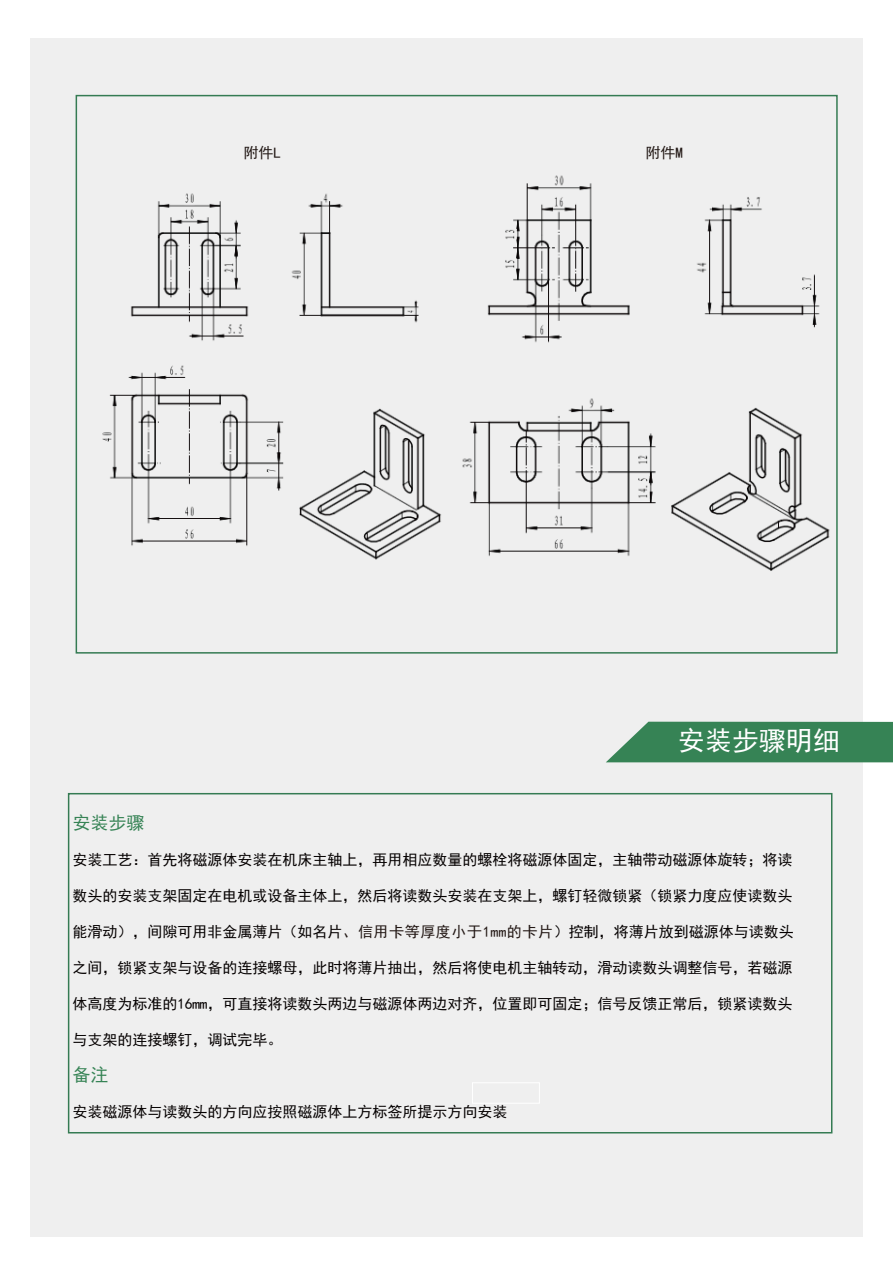
<style>
.page{position:relative;width:893px;height:1263px;background:#fff}
.page>*{position:absolute;margin:0;border:0;box-sizing:border-box;transform-origin:0 0}
.t1{font:27px "Sim Hei";color:#fff}
.t2{font:18px "Sim Hei";color:#368355}
.t3{font:15px "Sim Hei";color:#040000}
.t4{font:15px "Sim Hei";color:#221815}
.s1{color:#221714}
</style>
<div class="page">
<div style="left:30px;top:39px;width:833px;height:1198px;background:#efefef"></div>
<div style="left:68px;top:793px;width:764px;height:340px;border:2px solid #357b53"></div>
<svg style="left:606px;top:722px;width:287px;height:40px"></svg>
<img style="left:462px;top:164px;width:376px;height:439px">
<img style="left:76px;top:171px;width:365px;height:426px">
<p class="t4" style="left:243px;top:145px;width:39px">附件L</p>
<p class="t4" style="left:645px;top:145px;width:39px">附件M</p>
<h1 class="t1" style="left:678px;top:727px;width:164px">安装步骤明细</h1>
<p class="t2" style="left:72px;top:813px;width:73px">安装步骤</p>
<p class="t3" style="left:72px;top:852px;width:721px">安装工艺：首先将磁源体安装在机床主轴上，再用相应数量的螺栓将磁源体固定，主轴带动磁源体旋转；将读</p>
<p class="t3" style="left:72px;top:888px;width:721px">数头的安装支架固定在电机或设备主体上，然后将读数头安装在支架上，螺钉轻微锁紧（锁紧力度应使读数头</p>
<p class="t3" style="left:72px;top:924px;width:723px">能滑动），间隙可用非金属薄片（如名片<span class="s1">、信用卡等厚度小于1mm的卡片</span>）控制，将薄片放到磁源体与读数头</p>
<p class="t3" style="left:72px;top:960px;width:721px">之间，锁紧支架与设备的连接螺母，此时将薄片抽出，然后将使电机主轴转动，滑动读数头调整信号，若磁源</p>
<p class="t3" style="left:72px;top:996px;width:721px">体高度为标准的16mm，可直接将读数头两边与磁源体两边对齐，位置即可固定；信号反馈正常后，锁紧读数头</p>
<p class="t3" style="left:72px;top:1032px;width:211px">与支架的连接螺钉，调试完毕。</p>
<p class="t2" style="left:72px;top:1065px;width:37px">备注</p>
<p class="t3" style="left:72px;top:1104px;width:436px">安装磁源体与读数头的方向应按照磁源体上方标签所提示方向安装</p>
</div>
